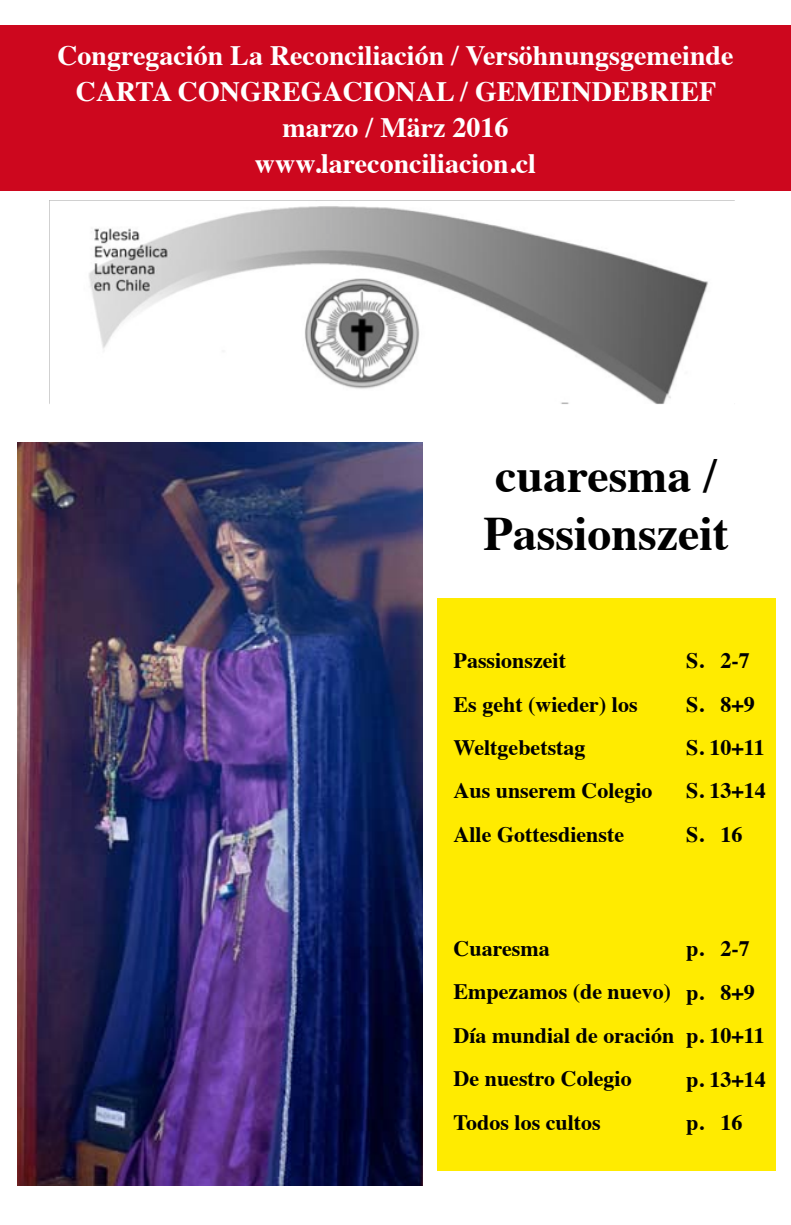
<style>
.page{position:relative;width:791px;height:1225px;background:#fff}
.page>*{position:absolute;margin:0;border:0;box-sizing:border-box;transform-origin:0 0}
.t1{font:700 48px/57.6px "Times";color:#000}
.t2{font:700 28px/36px "Times";color:#fff;text-align:center}
.t3{font:700 22px/43.4px "Times";color:#000}
</style>
<div class="page">
<img style="left:49px;top:200px;width:686px;height:204px">
<div style="left:0;top:25px;width:791px;height:165px;background:#cd071e"></div>
<div style="left:437px;top:598px;width:338px;height:572px;background:#ffeb00"></div>
<img style="left:17px;top:442px;width:406px;height:743px">
<p class="t2" style="left:57px;top:35px;width:678px">Congregación La Reconciliación / Versöhnungsgemeinde CARTA CONGREGACIONAL / GEMEINDEBRIEF marzo / März 2016<br>www.lareconciliacion.cl</p>
<h1 class="t1" style="left:483px;top:442px;width:247px">cuaresma /<br>Passionszeit</h1>
<p class="t3" style="left:454px;top:636px;width:200px">Passionszeit<br>Es geht (wieder) los<br>Weltgebetstag<br>Aus unserem Colegio<br>Alle Gottesdienste</p>
<p class="t3" style="left:686px;top:636px;width:81px">S. 2-7<br>S. 8+9<br>S. 10+11<br>S. 13+14<br>S. 16</p>
<p class="t3" style="left:454px;top:924px;width:222px">Cuaresma<br>Empezamos (de nuevo)<br>Día mundial de oración<br>De nuestro Colegio<br>Todos los cultos</p>
<p class="t3" style="left:686px;top:924px;width:81px">p. 2-7 p. 8+9 p. 10+11 p. 13+14 p. 16</p>
</div>
